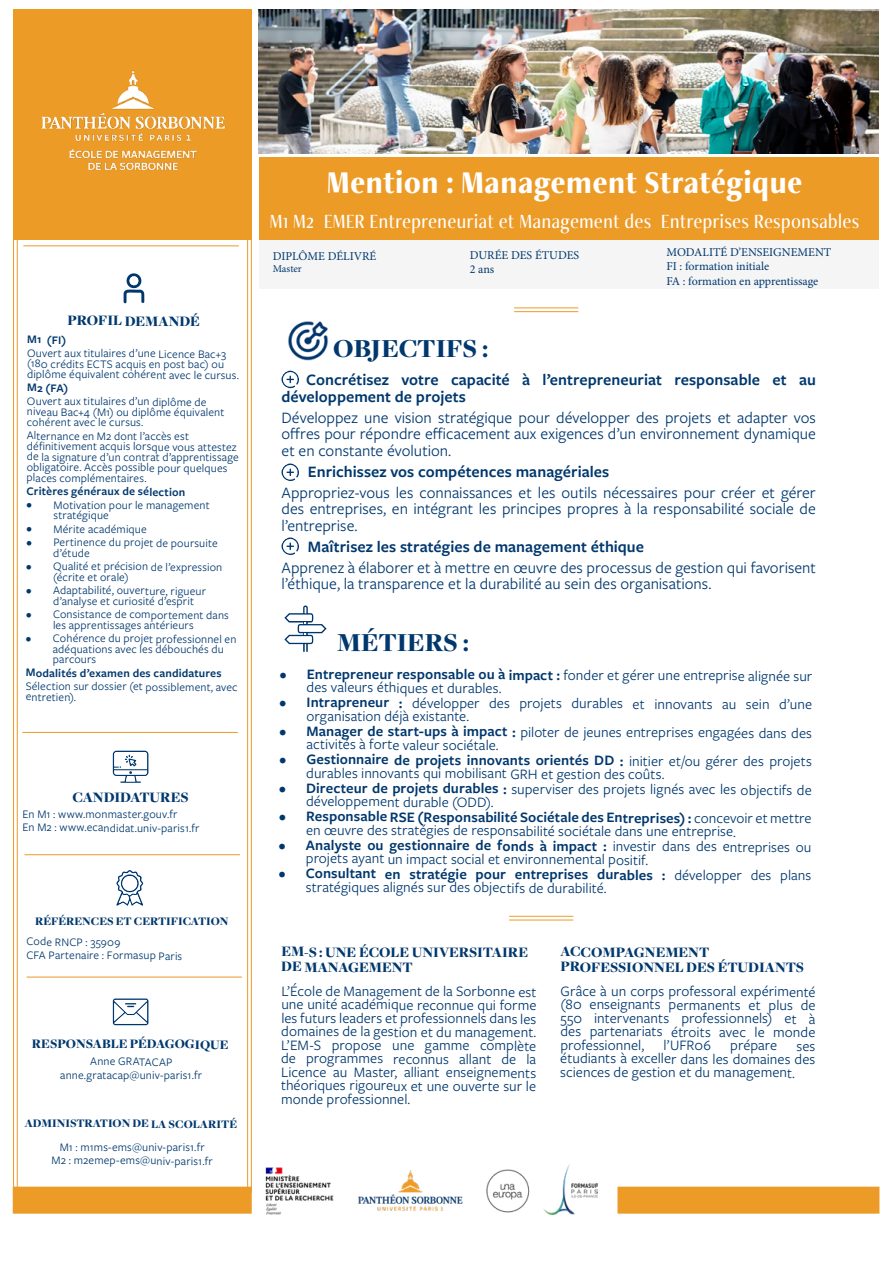
<style>
.page{position:relative;width:893px;height:1263px;background:#fff}
.page>*{position:absolute;margin:0;border:0;box-sizing:border-box;transform-origin:0 0}
.t1{font:700 33px "Freight Neo Cnd Pro";color:#fff}
.t2{font:33px "Freight Neo Cnd Pro";color:#fff}
.t3{font:900 27px "Freight Disp Pro";letter-spacing:-.005em;color:#00386e}
.t4{font:21px "Freight Neo Cnd Pro";color:#fff}
.t5{font:16.5px/16.5px "Freight Sans Pro";color:#00386e;text-align:justify}
.t6{font:600 16.5px/16.5px "Freight Sans Pro";color:#00386e}
.t7{font:15px/13.5px "Freight Sans Pro";color:#00386e}
.t8{font:900 15px/14.7px "Freight Disp Pro";letter-spacing:-.005em;color:#00386e}
.t9{font:900 13.5px "Freight Disp Pro";letter-spacing:-.005em;color:#00386e}
.t10{font:12px/10.5px "Freight Sans Pro";letter-spacing:.005em;color:#00386e}
.t11{font:12px/14.4px "Minion Pro";color:#00386e}
.t12{font:600 12px "Freight Sans Pro";letter-spacing:.01em;color:#00386e}
.t13{font:900 12px "Freight Disp Pro";letter-spacing:-.005em;color:#00386e}
.t14{font:10.5px "Minion Pro";letter-spacing:-.005em;color:#00386e}
.s1{font-weight:600}
</style>
<div class="page">
<div style="left:617px;top:1187px;width:271px;height:27px;background:#ed9b27"></div>
<div style="left:13px;top:1187px;width:239px;height:27px;background:#ed9b27"></div>
<div style="left:13px;top:10px;width:239px;height:230px;background:#ed9b27"></div>
<img style="left:41px;top:70px;width:185px;height:101px">
<hr style="left:509px;top:916px;width:64px;height:1px;background:#ed9b27">
<hr style="left:509px;top:920px;width:64px;height:1px;background:#ed9b27">
<hr style="left:23px;top:245px;width:216px;height:1px;background:#ed9b27">
<hr style="left:22px;top:732px;width:216px;height:1px;background:#ed9b27">
<hr style="left:25px;top:854px;width:215px;height:1px;background:#ed9b27">
<hr style="left:26px;top:977px;width:216px;height:1px;background:#ed9b27">
<hr style="left:514px;top:308px;width:64px;height:1px;background:#ed9b27">
<hr style="left:514px;top:311px;width:64px;height:1px;background:#ed9b27">
<svg style="left:284px;top:605px;width:43px;height:47px"></svg>
<svg style="left:123px;top:273px;width:22px;height:31px"></svg>
<svg style="left:113px;top:750px;width:35px;height:33px"></svg>
<svg style="left:113px;top:998px;width:36px;height:28px"></svg>
<hr style="left:251px;top:143px;width:1px;height:1050px;background:#ed9b27">
<hr style="left:247px;top:143px;width:1px;height:1050px;background:#ed9b27">
<hr style="left:17px;top:150px;width:1px;height:1050px;background:#ed9b27">
<hr style="left:13px;top:150px;width:1px;height:1050px;background:#ed9b27">
<img style="left:486px;top:1169px;width:44px;height:44px">
<img style="left:543px;top:1164px;width:54px;height:51px">
<img style="left:358px;top:1170px;width:105px;height:41px">
<img style="left:265px;top:1167px;width:69px;height:48px">
<img style="left:259px;top:10px;width:619px;height:143px">
<div style="left:259px;top:240px;width:619px;height:48px;background:#f5f5f5"></div>
<div style="left:879px;top:1118px;width:14px;height:132px;background:#fff"></div>
<svg style="left:116px;top:870px;width:28px;height:36px"></svg>
<img style="left:288px;top:321px;width:40px;height:40px">
<div style="left:259px;top:157px;width:619px;height:83px;background:#ed9b27"></div>
<svg style="left:282px;top:371px;width:17px;height:17px"></svg>
<svg style="left:282px;top:463px;width:17px;height:18px"></svg>
<svg style="left:282px;top:537px;width:17px;height:18px"></svg>
<p class="t8" style="left:67px;top:313px;width:134px">PROFIL DEMANDÉ</p>
<p class="t12" style="left:27px;top:331px;width:41px">M1 (FI)</p>
<p class="t10" style="left:27px;top:348px;width:214px">Ouvert aux titulaires d’une Licence Bac+3 (180 crédits ECTS acquis en post bac) ou diplôme équivalent cohérent avec le cursus.</p>
<p class="t12" style="left:27px;top:379px;width:43px">M2 (FA)</p>
<p class="t10" style="left:27px;top:396px;width:199px">Ouvert aux titulaires d’un diplôme de niveau Bac+4 (M1) ou diplôme équivalent cohérent avec le cursus.</p>
<p class="t10" style="left:27px;top:430px;width:214px">Alternance en M2 dont l’accès est définitivement acquis lorsque vous attestez de la signature d’un contrat d’apprentissage obligatoire. Accès possible pour quelques places complémentaires.</p>
<p class="t12" style="left:27px;top:483px;width:160px">Critères généraux de sélection</p>
<p class="t10" style="left:53px;top:499px;width:158px;text-indent:-27px">• Motivation pour le management stratégique</p>
<p class="t10" style="left:26px;top:523px;width:122px">• Mérite académique</p>
<p class="t10" style="left:53px;top:537px;width:166px;text-indent:-27px">• Pertinence du projet de poursuite d’étude</p>
<p class="t10" style="left:53px;top:561px;width:171px;text-indent:-27px">• Qualité et précision de l’expression (écrite et orale)</p>
<p class="t10" style="left:53px;top:585px;width:154px;text-indent:-27px">• Adaptabilité, ouverture, rigueur d’analyse et curiosité d’esprit</p>
<p class="t10" style="left:53px;top:609px;width:177px;text-indent:-27px">• Consistance de comportement dans les apprentissages antérieurs</p>
<p class="t10" style="left:53px;top:633px;width:185px;text-indent:-27px">• Cohérence du projet professionnel en adéquations avec les débouchés du parcours</p>
<p class="t12" style="left:26px;top:665px;width:197px">Modalités d’examen des candidatures</p>
<p class="t10" style="left:26px;top:681px;width:214px">Sélection sur dossier (et possiblement, avec entretien).</p>
<p class="t8" style="left:72px;top:790px;width:118px">CANDIDATURES</p>
<p class="t10" style="left:22px;top:807px;width:179px;line-height:13.5px">En M1 : www.monmaster.gouv.fr<br>En M2 : www.ecandidat.univ-paris1.fr</p>
<p class="t13" style="left:35px;top:913px;width:195px">RÉFÉRENCES ET CERTIFICATION</p>
<p class="t10" style="left:26px;top:934px;width:157px;line-height:13.6px">Code RNCP : 35909<br>CFA Partenaire : Formasup Paris</p>
<p class="t9" style="left:32px;top:1035px;width:198px">RESPONSABLE PÉDAGOGIQUE</p>
<p class="t10" style="left:60px;top:1054px;width:143px;line-height:13.5px;text-align:center">Anne GRATACAP anne.gratacap@univ-paris1.fr</p>
<p class="t13" style="left:25px;top:1115px;width:214px">ADMINISTRATION DE LA SCOLARITÉ</p>
<p class="t10" style="left:52px;top:1140px;width:163px;line-height:13.5px;text-align:center">M1 : m1ms-ems@univ-paris1.fr<br>M2 : m2emep-ems@univ-paris1.fr</p>
<h1 class="t1" style="left:308px;top:163px;width:515px">Mention : Comptabilité Contrôle A dit</h1>
<h1 class="t2" style="left:327px;top:197px;width:476px">M1 M2 CCA Comptabilité Contrôle Audit</h1>
<h1 class="t1" style="left:327px;top:163px;width:477px">Mention : Management Stratégique</h1>
<h3 class="t4" style="left:270px;top:208px;width:591px">M1 M2 EMER Entrepreneuriat et Management des Entreprises Responsables</h3>
<p class="t11" style="left:273px;top:249px;width:105px">DIPLÔME DÉLIVRÉ</p>
<p class="t14" style="left:273px;top:262px;width:31px">Master</p>
<p class="t11" style="left:470px;top:248px;width:111px">DURÉE DES ÉTUDES<br>2 ans</p>
<h2 class="t3" style="left:333px;top:330px;width:156px">OBJECTIFS :</h2>
<p class="t11" style="left:666px;top:245px;width:166px">MODALITÉ D’ENSEIGNEMENT<br>FI : formation initiale<br>FA : formation en apprentissage</p>
<p class="t6" style="left:281px;top:371px;width:536px;text-indent:25px">Concrétisez votre capacité à l’entrepreneuriat responsable et au développement de projets</p>
<p class="t5" style="left:281px;top:408px;width:536px">Développez une vision stratégique pour développer des projets et adapter vos offres pour répondre efficacement aux exigences d’un environnement dynamique et en constante évolution.</p>
<p class="t6" style="left:308px;top:462px;width:303px">Enrichissez vos compétences managériales</p>
<p class="t5" style="left:281px;top:483px;width:536px">Appropriez-vous les connaissances et les outils nécessaires pour créer et gérer des entreprises, en intégrant les principes propres à la responsabilité sociale de l’entreprise.</p>
<p class="t6" style="left:308px;top:537px;width:338px">Maîtrisez les stratégies de management éthique</p>
<p class="t5" style="left:281px;top:558px;width:536px">Apprenez à élaborer et à mettre en œuvre des processus de gestion qui favorisent l’éthique, la transparence et la durabilité au sein des organisations.</p>
<h2 class="t3" style="left:337px;top:624px;width:133px">MÉTIERS :</h2>
<p class="t7" style="left:307px;top:669px;width:507px;line-height:12.1px;text-indent:-27px"><span class="s1">• Entrepreneur responsable ou à impact :</span> fonder et gérer une entreprise alignée sur des valeurs éthiques et durables.</p>
<p class="t7" style="left:306px;top:697px;width:507px;line-height:12.6px;text-indent:-27px"><span class="s1">• Intrapreneur :</span> développer des projets durables et innovants au sein d’une organisation déjà existante.</p>
<p class="t7" style="left:306px;top:725px;width:507px;line-height:12.5px;text-indent:-27px"><span class="s1">• Manager de start-ups à impact :</span> piloter de jeunes entreprises engagées dans des activités à forte valeur sociétale.</p>
<p class="t7" style="left:306px;top:752px;width:507px;text-indent:-27px"><span class="s1">• Gestionnaire de projets innovants orientés DD :</span> initier et/ou gérer des projets durables innovants qui mobilisant GRH et gestion des coûts.</p>
<p class="t7" style="left:306px;top:782px;width:507px;line-height:12.5px;text-indent:-27px"><span class="s1">• Directeur de projets durables :</span> superviser des projets lignés avec les objectifs de développement durable (ODD).</p>
<p class="t7" style="left:306px;top:810px;width:507px;text-indent:-27px"><span class="s1">• Responsable RSE (Responsabilité Sociétale des Entreprises) :</span> concevoir et mettre en œuvre des stratégies de responsabilité sociétale dans une entreprise.</p>
<p class="t7" style="left:306px;top:838px;width:507px;text-indent:-27px"><span class="s1">• Analyste ou gestionnaire de fonds à impact :</span> investir dans des entreprises ou projets ayant un impact social et environnemental positif.</p>
<p class="t7" style="left:306px;top:867px;width:507px;text-indent:-27px"><span class="s1">• Consultant en stratégie pour entreprises durables :</span> développer des plans stratégiques alignés sur des objectifs de durabilité.</p>
<p class="t8" style="left:281px;top:944px;width:248px">EM-S : UNE ÉCOLE UNIVERSITAIRE<br>DE MANAGEMENT</p>
<p class="t7" style="left:281px;top:984px;width:257px;text-align:justify">L’École de Management de la Sorbonne est une unité académique reconnue qui forme les futurs leaders et professionnels dans les domaines de la gestion et du management.<br>L’EM-S propose une gamme complète de programmes reconnus allant de la Licence au Master, alliant enseignements théoriques rigoureux et une ouverte sur le monde professionnel.</p>
<p class="t8" style="left:560px;top:944px;width:245px;line-height:15.1px">ACCOMPAGNEMENT<br>PROFESSIONNEL DES ÉTUDIANTS</p>
<p class="t7" style="left:560px;top:984px;width:257px;text-align:justify">Grâce à un corps professoral expérimenté (80 enseignants permanents et plus de 550 intervenants professionnels) et à des partenariats étroits avec le monde professionnel,</p>
<p class="t7" style="left:663px;top:1038px;width:49px">l’UFR06</p>
<p class="t7" style="left:730px;top:1038px;width:49px">prépare</p>
<p class="t7" style="left:560px;top:1038px;width:257px;text-align:justify;text-indent:236px">ses étudiants à exceller dans les domaines des sciences de gestion et du management.</p>
</div>
